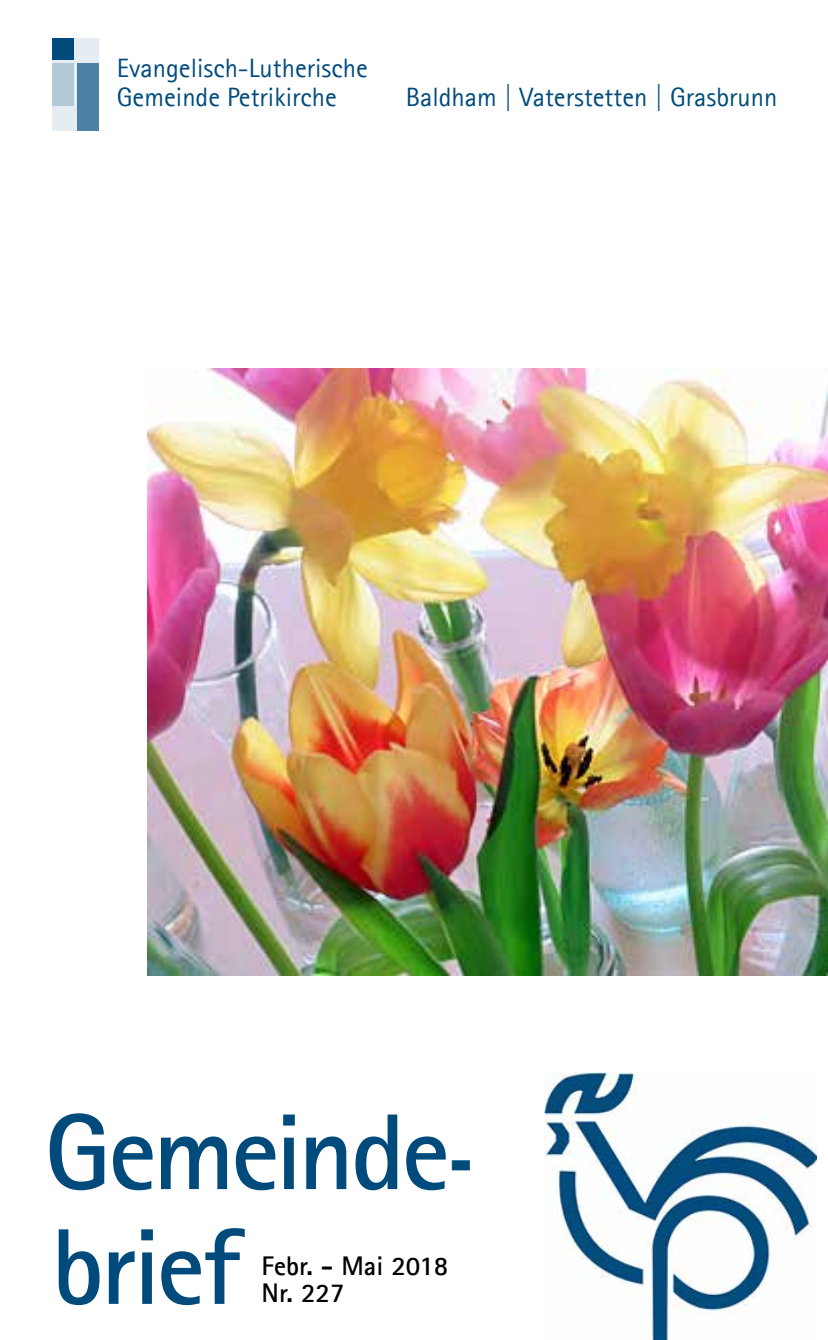
<style>
.page{position:relative;width:828px;height:1340px;background:#fff}
.page>*{position:absolute;margin:0;border:0;box-sizing:border-box;transform-origin:0 0}
.t1{font:700 108px/114.8px "Agfa Rotis Sans Serif";letter-spacing:-.03em;color:#004b7c}
.t2{font:700 27px/27px "Agfa Rotis Sans Serif";color:#000}
.t3{font:26.55px/29.2px "Agfa Rotis Sans Serif";color:#004b7c}
</style>
<div class="page">
<div style="left:53px;top:38px;width:46px;height:93px;background:#e6edf2"></div>
<div style="left:53px;top:63px;width:21px;height:43px;background:#b3c9d8"></div>
<div style="left:78px;top:63px;width:21px;height:68px;background:#4d81a4"></div>
<div style="left:53px;top:38px;width:21px;height:22px;background:#004b7c"></div>
<img style="left:545px;top:1072px;width:272px;height:267px">
<img style="left:148px;top:368px;width:680px;height:607px">
<p class="t3" style="left:117px;top:53px;width:253px">Evangelisch-Lutherische<br>Gemeinde Petrikirche</p>
<p class="t3" style="left:406px;top:82px;width:373px">Baldham | Vaterstetten | Grasbrunn</p>
<p class="t1" style="left:45px;top:1093px;width:429px">Gemeinde&shy;brief</p>
<p class="t2" style="left:261px;top:1251px;width:188px">Febr. - Mai 2018<br>Nr. 227</p>
</div>
